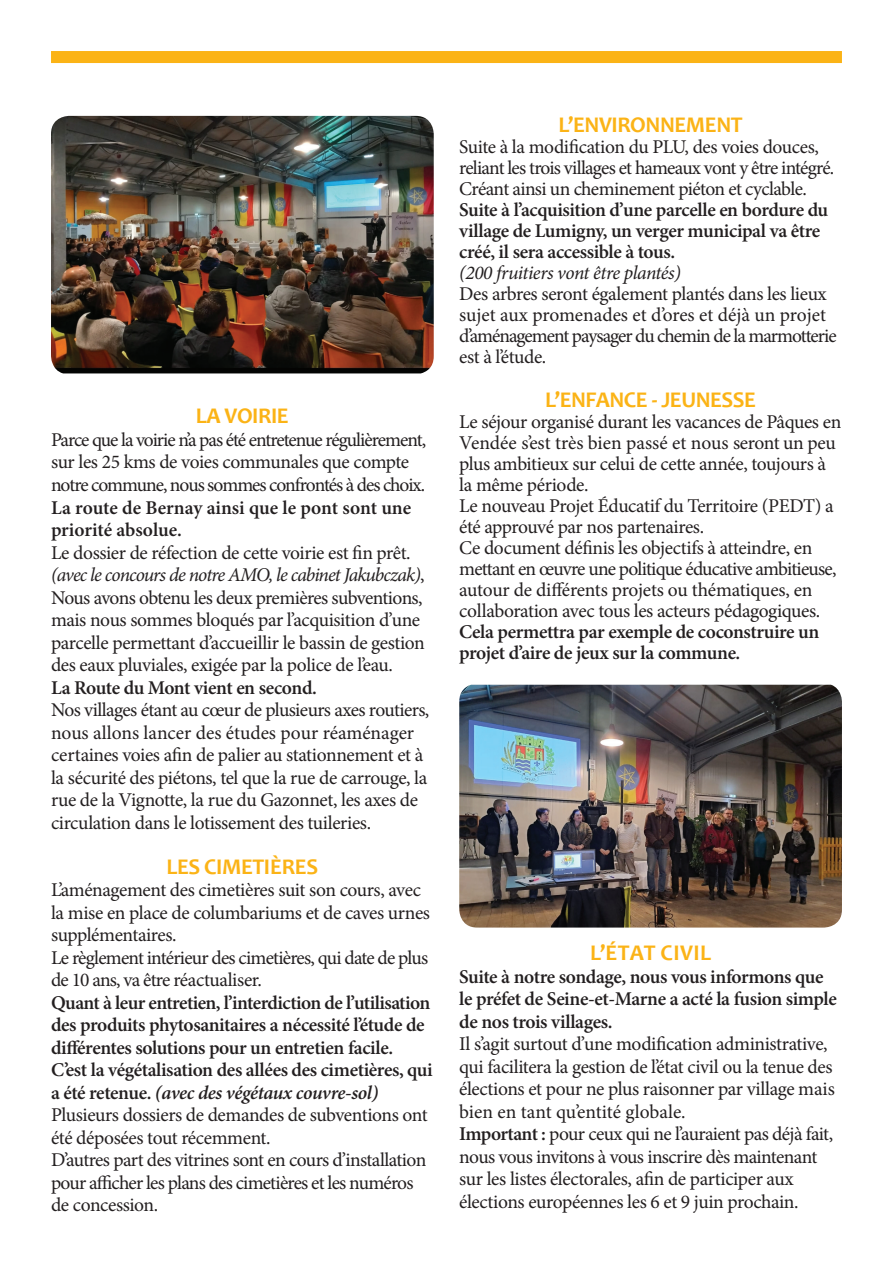
<style>
.page{position:relative;width:893px;height:1263px;background:#fff}
.page>*{position:absolute;margin:0;border:0;box-sizing:border-box;transform-origin:0 0}
.t1{font:700 22.5px "Candara";letter-spacing:-.02em;color:#fbb316}
.t2{font:700 22.5px "Candara";letter-spacing:.02em;color:#fbb316}
.t3{font:19.5px/22.5px "Minion Pro";letter-spacing:-.025em;color:#231f20}
.t4{font:600 19.5px/22.5px "Minion Pro";letter-spacing:-.02em;color:#231f20}
.t5{font:19.5px/22.5px "Minion Pro";letter-spacing:-.05em;color:#231f20}
.t6{font:italic 19.5px "Minion Pro";letter-spacing:-.03em;color:#231f20}
.s1{font-style:italic}
.s2{font-weight:400}
.s3{font-weight:600}
</style>
<div class="page">
<div style="left:51px;top:51px;width:791px;height:12px;background:#fbb316"></div>
<img style="left:459px;top:685px;width:383px;height:242px">
<img style="left:51px;top:116px;width:383px;height:257px">
<p class="t1" style="left:196px;top:402px;width:94px">LA VOIRIE</p>
<p class="t5" style="left:51px;top:429px;width:377px">Parce que la voirie n’a pas été entretenue régulièrement, sur les 25 kms de voies communales que compte notre commune, nous sommes confrontés à des choix.</p>
<p class="t4" style="left:51px;top:496px;width:362px">La route de Bernay ainsi que le pont sont une priorité absolue.</p>
<p class="t3" style="left:51px;top:541px;width:375px">Le dossier de réfection de cette voirie est fin prêt. <span class="s1">(avec le concours de notre AMO, le cabinet Jakubczak)</span>, Nous avons obtenu les deux premières subventions, mais nous sommes bloqués par l’acquisition d’une parcelle permettant d’accueillir le bassin de gestion des eaux pluviales, exigée par la police de l’eau.</p>
<p class="t4" style="left:51px;top:676px;width:267px">La Route du Mont vient en second.</p>
<p class="t3" style="left:51px;top:699px;width:380px">Nos villages étant au cœur de plusieurs axes routiers, nous allons lancer des études pour réaménager certaines voies afin de palier au stationnement et à la sécurité des piétons, tel que la rue de carrouge, la rue de la Vignotte, la rue du Gazonnet, les axes de circulation dans le lotissement des tuileries.</p>
<p class="t1" style="left:167px;top:852px;width:153px">LES CIMETIèRES</p>
<p class="t3" style="left:51px;top:879px;width:381px">L’aménagement des cimetières suit son cours, avec la mise en place de columbariums et de caves urnes supplémentaires.<br>Le règlement intérieur des cimetières, qui date de plus de 10 ans, va être réactualiser.</p>
<p class="t4" style="left:51px;top:991px;width:383px">Quant à leur entretien, l’interdiction de l’utilisation des produits phytosanitaires a nécessité l’étude de différentes solutions pour un entretien facile.<br>C’est la végétalisation des allées des cimetières, qui a été retenue. <span class="s1">(avec des végétaux couvre-sol)<br></span><span class="s2">Plusieurs dossiers de demandes de subventions ont été déposées tout récemment.<br>D’autres part des vitrines sont en cours d’installation pour afficher les plans des cimetières et les numéros de concession.</span></p>
<p class="t1" style="left:558px;top:111px;width:186px">L’ENVIRONNEMENT</p>
<p class="t3" style="left:459px;top:137px;width:377px;line-height:21px">Suite à la modification du PLU, des voies douces, reliant les trois villages et hameaux vont y être intégré.<br>Créant ainsi un cheminement piéton et cyclable.</p>
<p class="t4" style="left:459px;top:199px;width:371px;line-height:21px">Suite à l’acquisition d’une parcelle en bordure du village de Lumigny, un verger municipal va être créé, il sera accessible à tous.</p>
<p class="t6" style="left:459px;top:260px;width:223px">(200 fruitiers vont être plantés)</p>
<p class="t3" style="left:459px;top:284px;width:379px;line-height:21px">Des arbres seront également plantés dans les lieux sujet aux promenades et d’ores et déjà un projet d’aménagement paysager du chemin de la marmotterie est à l’étude.</p>
<p class="t1" style="left:545px;top:385px;width:213px">L’ENFANCE - JEUNESSE</p>
<p class="t3" style="left:459px;top:411px;width:384px;line-height:21px">Le séjour organisé durant les vacances de Pâques en Vendée s’est très bien passé et nous seront un peu plus ambitieux sur celui de cette année, toujours à la même période.<br>Le nouveau Projet éducatif du Territoire (PEDT) a été approuvé par nos partenaires.<br>Ce document définis les objectifs à atteindre, en mettant en œuvre une politique éducative ambitieuse, autour de différents projets ou thématiques, en collaboration avec tous les acteurs pédagogiques.</p>
<p class="t4" style="left:459px;top:621px;width:362px;line-height:21px">Cela permettra par exemple de coconstruire un projet d’aire de jeux sur la commune.</p>
<p class="t2" style="left:590px;top:939px;width:122px">l’éTAT CIVIL</p>
<p class="t4" style="left:459px;top:965px;width:379px">Suite à notre sondage, nous vous informons que le préfet de Seine-et-Marne a acté la fusion simple de nos trois villages.</p>
<p class="t3" style="left:459px;top:1033px;width:377px">Il s’agit surtout d’une modification administrative, qui facilitera la gestion de l’état civil ou la tenue des élections et pour ne plus raisonner par village mais bien en tant qu’entité globale.<br><span class="s3">Important :</span> pour ceux qui ne l’auraient pas déjà fait, nous vous invitons à vous inscrire dès maintenant sur les listes électorales, afin de participer aux élections européennes les 6 et 9 juin prochain.</p>
</div>
